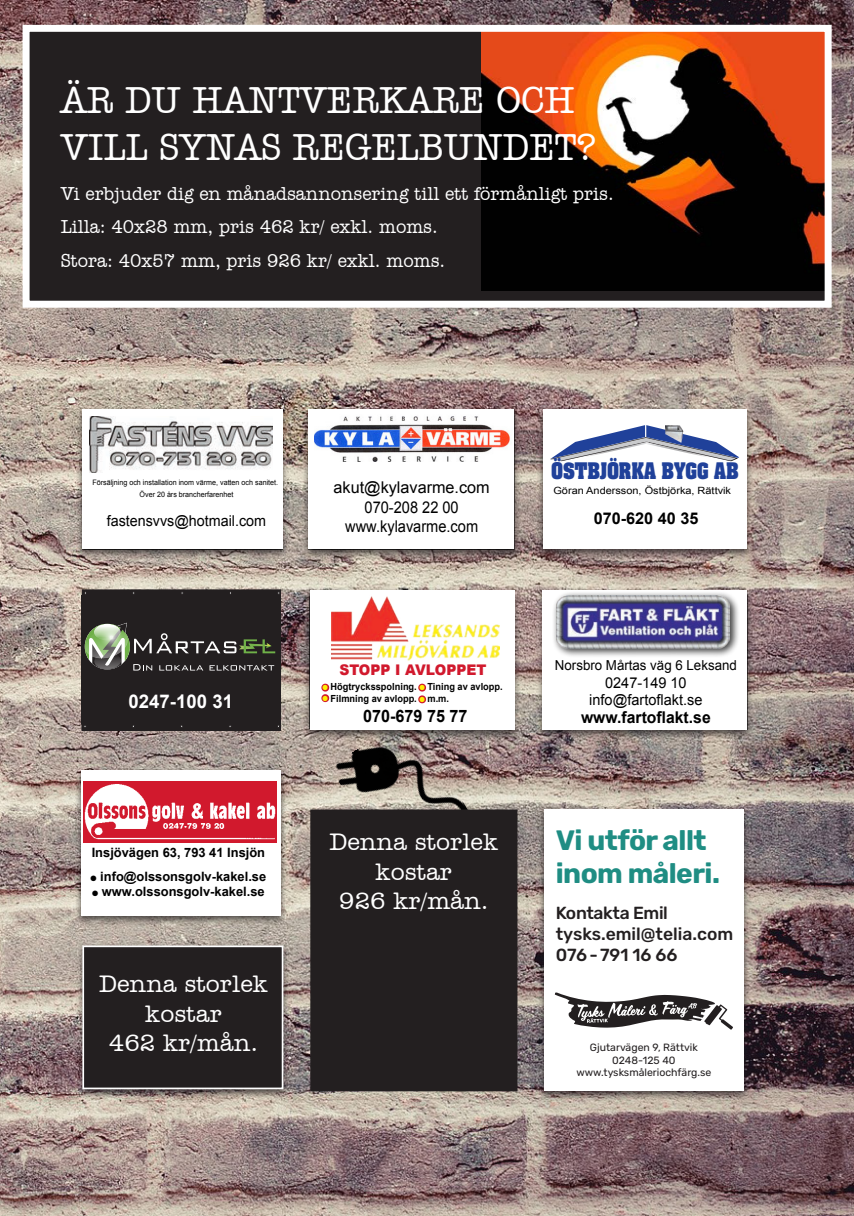
<style>
.page{position:relative;width:854px;height:1216px;background:#fff}
.page>*{position:absolute;margin:0;border:0;box-sizing:border-box;transform-origin:0 0}
.t1{font:500 38.5px/46.2px "Amer Typewriter IT Cby BT";color:#fff;scale:.94 1}
.t2{font:700 28px/33.6px "Rubik";letter-spacing:-.02em;color:#1f8d83}
.t3{font:500 24.5px/29.4px "Amer Typewriter IT Cby BT";color:#fff;text-align:center}
.t4{font:700 19.43px "Archer";color:#20419a;scale:.86 1}
.t5{font:500 19.25px/33.2px "Amer Typewriter IT Cby BT";color:#fff;scale:.94 1}
.t6{font:700 18.9px "Arial";color:#fff}
.t7{font:500 17.5px/21px "Rubik";color:#231f20}
.t8{font:700 17.15px "Arial";color:#000;scale:.94 1}
.t9{font:16.28px/19.4px "Arial";color:#000;text-align:center}
.t10{font:700 16.28px "Arial";color:#000}
.t11{font:14.88px/17.5px "Arial";color:#000;text-align:center}
.t12{font:14.88px "Arial";color:#000;scale:.96 1}
.t13{font:900 14.7px "Arial";color:#d1192d;scale:.94 1}
.t14{font:13.65px "Arial";color:#000}
.t15{font:13.47px "Myriad Pro";color:#231f20}
.t16{font:700 12.95px "Arial";color:#000}
.t17{font:10.5px/12.6px "Rubik";color:#231f20;text-align:center}
.t18{font:9.97px "Arial";color:#000;scale:1.1 1}
.t19{font:700 9.8px "Arial";color:#000;scale:.94 1}
.t20{font:7.52px/12.2px "Arial";color:#000;text-align:center;scale:.96 1}
.s1{color:#fff003}
</style>
<div class="page">
<img style="left:0;top:0;width:853px;height:1215px">
<div style="left:26px;top:28px;width:801px;height:276px;background:#231f20"></div>
<img style="left:481px;top:33px;width:342px;height:258px">
<div style="left:23px;top:25px;width:808px;height:283px;border:7px solid #fff"></div>
<div style="left:303px;top:587px;width:218px;height:154px;background:#231f20;opacity:.75"></div>
<div style="left:310px;top:592px;width:204px;height:136px;background:#fff"></div>
<img style="left:331px;top:596px;width:168px;height:65px">
<svg style="left:321px;top:683px;width:9px;height:20px"></svg>
<svg style="left:418px;top:683px;width:9px;height:21px"></svg>
<div style="left:75px;top:766px;width:213px;height:159px;background:#231f20;opacity:.75"></div>
<div style="left:81px;top:770px;width:200px;height:144px;background:#fff"></div>
<img style="left:84px;top:781px;width:193px;height:61px">
<div style="left:302px;top:406px;width:219px;height:153px;background:#231f20;opacity:.75"></div>
<div style="left:309px;top:409px;width:205px;height:140px;background:#fff"></div>
<img style="left:314px;top:416px;width:196px;height:45px">
<div style="left:536px;top:406px;width:217px;height:153px;background:#231f20;opacity:.75"></div>
<div style="left:542px;top:409px;width:204px;height:140px;background:#fff"></div>
<svg style="left:550px;top:425px;width:189px;height:36px"></svg>
<img style="left:665px;top:425px;width:19px;height:17px">
<div style="left:536px;top:587px;width:217px;height:152px;background:#231f20;opacity:.75"></div>
<div style="left:542px;top:590px;width:204px;height:139px;background:#fff"></div>
<div style="left:551px;top:591px;width:188px;height:67px;background:#000;opacity:.75"></div>
<img style="left:556px;top:595px;width:173px;height:54px">
<div style="left:76px;top:406px;width:213px;height:153px;background:#231f20;opacity:.75"></div>
<div style="left:82px;top:409px;width:200px;height:140px;background:#fff"></div>
<img style="left:89px;top:416px;width:184px;height:56px">
<svg style="left:82px;top:589px;width:199px;height:141px;background:#312e2d"></svg>
<img style="left:329px;top:728px;width:164px;height:81px">
<div style="left:313px;top:812px;width:201px;height:275px;background:#231f20"></div>
<div style="left:310px;top:809px;width:207px;height:282px;border:7px solid #231f20"></div>
<div style="left:538px;top:806px;width:212px;height:294px;background:#231f20;opacity:.75"></div>
<div style="left:544px;top:809px;width:199px;height:281px;background:#fff"></div>
<svg style="left:554px;top:992px;width:178px;height:37px"></svg>
<div style="left:76px;top:942px;width:214px;height:157px;background:#231f20;opacity:.75"></div>
<div style="left:83px;top:946px;width:199px;height:142px;background:#231f20"></div>
<div style="left:82px;top:945px;width:201px;height:144px;border:2px solid #fff"></div>
<p class="t1" style="left:61px;top:77px;width:571px">ÄR DU HANTVERKARE OCH<br>VILL SYNAS REGELBUNDET?</p>
<p class="t5" style="left:61px;top:176px;width:589px">Vi erbjuder dig en månadsannonsering till ett förmånligt pris.<br>Lilla: 40x28 mm, pris 462 kr/ exkl. moms.<br>Stora: 40x57 mm, pris 926 kr/ exkl. moms.</p>
<p class="t20" style="left:92px;top:476px;width:195px">Försäljning och installation inom värme, vatten och sanitet.<br>Över 20 års brancherfarenhet</p>
<p class="t12" style="left:107px;top:510px;width:167px">fastensvvs@hotmail.com</p>
<p class="t9" style="left:333px;top:478px;width:157px">akut@kylavarme.com<br>070-208 22 00 www.kylavarme.com</p>
<p class="t4" style="left:551px;top:456px;width:220px">ÖSTBJÖRKA BYGG AB</p>
<p class="t18" style="left:553px;top:484px;width:163px">Göran Andersson, Östbjörka, Rättvik</p>
<p class="t10" style="left:593px;top:507px;width:106px">070-620 40 35</p>
<p class="t6" style="left:128px;top:688px;width:106px">0247-100 31</p>
<p class="t15" style="left:131px;top:839px;width:90px">6000 x 1200mm</p>
<p class="t16" style="left:92px;top:844px;width:175px">Insjövägen 63, 793 41 Insjön</p>
<p class="t16" style="left:91px;top:867px;width:177px">● info@olssonsgolv-kakel.se</p>
<p class="t16" style="left:92px;top:883px;width:174px">● www.olssonsgolv-kakel.se</p>
<p class="t3" style="left:99px;top:968px;width:170px">Denna storlek kostar<br>462 kr/mån.</p>
<p class="t13" style="left:339px;top:659px;width:158px">STOPP I AVLOPPET</p>
<p class="t19" style="left:322px;top:680px;width:193px"><span class="s1">●</span> Högtrycksspolning. <span class="s1">●</span> Tining av avlopp.</p>
<p class="t19" style="left:322px;top:692px;width:136px"><span class="s1">●</span> Filmning av avlopp. <span class="s1">●</span> m.m.</p>
<p class="t8" style="left:363px;top:705px;width:112px">070-679 75 77</p>
<p class="t3" style="left:329px;top:827px;width:170px">Denna storlek kostar<br>926 kr/mån.</p>
<p class="t14" style="left:554px;top:656px;width:183px">Norsbro Mårtas väg 6 Leksand</p>
<p class="t11" style="left:589px;top:674px;width:115px">0247-149 10 info@fartoflakt.se</p>
<p class="t10" style="left:581px;top:706px;width:131px">www.fartoflakt.se</p>
<p class="t2" style="left:555px;top:824px;width:166px">Vi utför allt inom måleri.</p>
<p class="t7" style="left:555px;top:902px;width:179px">Kontakta Emil tysks.emil@telia.com<br>076 - 791 16 66</p>
<p class="t17" style="left:576px;top:1041px;width:136px">Gjutarvägen 9, Rättvik<br>0248-125 40 www.tysksmåleriochfärg.se</p>
</div>
